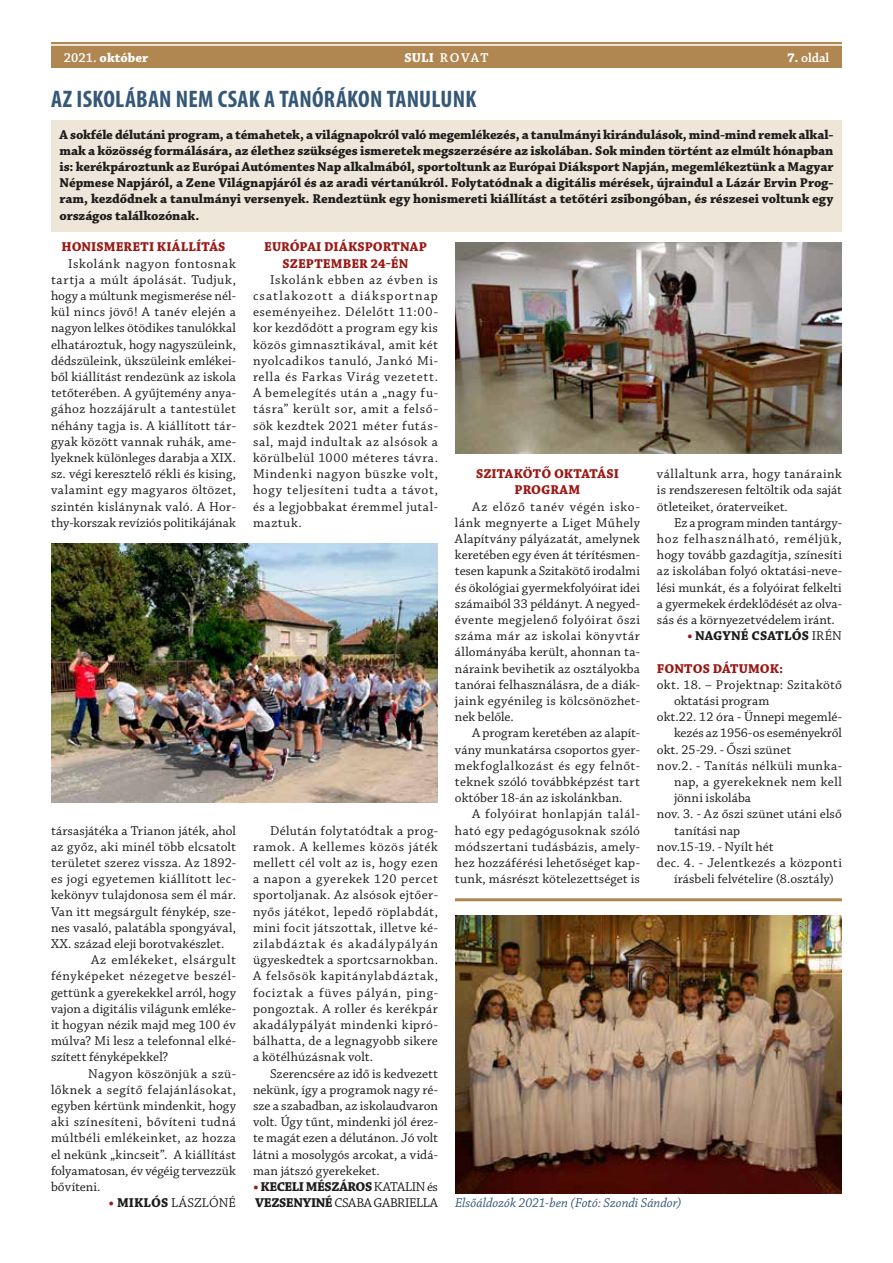
<style>
.page{position:relative;width:893px;height:1263px;background:#fff}
.page>*{position:absolute;margin:0;border:0;box-sizing:border-box;transform-origin:0 0}
.t1{font:700 condensed 24px "Myriad Pro";letter-spacing:.01em;color:#355877}
.t2{font:13.5px/16.2px "Chaparral Pro";letter-spacing:.015em;color:#1d1d1b;text-align:justify}
.t3{font:700 13.5px/16.2px "Chaparral Pro";letter-spacing:-.01em;color:#1d1d1b;text-align:justify}
.t4{font:700 13.5px/16.2px "Chaparral Pro";letter-spacing:.005em;color:#9a1915;text-align:center}
.t5{font:13.5px "Chaparral Pro";letter-spacing:.04em;color:#1d1d1b}
.t6{font:13.5px "Chaparral Pro";letter-spacing:-.005em;color:#1d1d1b}
.t7{font:700 13.5px/16.2px "Chaparral Pro";letter-spacing:-.035em;color:#1d1d1b}
.t8{font:italic 13.5px "Chaparral Pro";letter-spacing:-.005em;color:#355877}
.t9{font:13.5px "Chaparral Pro";letter-spacing:.045em;color:#1d1d1b}
.t10{font:13.5px "Chaparral Pro";letter-spacing:-.01em;color:#1d1d1b}
.t11{font:13.5px "Chaparral Pro";letter-spacing:.05em;color:#1d1d1b}
.t12{font:600 13.5px "Chaparral Pro";letter-spacing:.035em;color:#fff}
.t13{font:700 13.5px "Chaparral Pro";color:#fff}
.s1{font-weight:600}
.s2{font-weight:700}
.s3{font-style:italic;color:#9a1915}
.s4{font-weight:400}
.s5{color:#9a1915}
.s6{font-weight:700;color:#9a1915}
</style>
<div class="page">
<div style="left:51px;top:43px;width:791px;height:25px;background:#b08751"></div>
<hr style="left:51px;top:44px;width:791px;height:2px;background:#fff">
<div style="left:51px;top:120px;width:791px;height:112px;background:#efe6da"></div>
<img style="left:51px;top:543px;width:387px;height:260px">
<img style="left:455px;top:243px;width:387px;height:211px">
<img style="left:455px;top:915px;width:387px;height:278px">
<hr style="left:455px;top:898px;width:387px;height:3px;background:#b08751">
<p class="t13" style="left:64px;top:50px;width:86px"><span class="s1">2021.</span> október</p>
<p class="t12" style="left:405px;top:50px;width:85px"><span class="s2">SULI</span> ROVAT</p>
<p class="t12" style="left:787px;top:50px;width:44px"><span class="s2">7.</span> oldal</p>
<h1 class="t1" style="left:51px;top:84px;width:427px">AZ ISKOLÁBAN NEM CSAK A TANÓRÁKON TANULUNK</h1>
<p class="t3" style="left:60px;top:127px;width:775px">A sokféle délutáni program, a témahetek, a világnapokról való megemlékezés, a tanulmányi kirándulások, mind-mind remek alkal&shy;mak a közösség formálására, az élethez szükséges ismeretek megszerzésére az iskolában. Sok minden történt az elmúlt hónapban is: kerékpároztunk az Európai Autómentes Nap alkalmából, sportoltunk az Európai Diáksport Napján, megemlékeztünk a Magyar Népmese Napjáról, a Zene Világnapjáról és az aradi vértanúkról. Folytatódnak a digitális mérések, újraindul a Lázár Ervin Prog&shy;ram, kezdődnek a tanulmányi versenyek. Rendeztünk egy honismereti kiállítást a tetőtéri zsibongóban, és részesei voltunk egy országos találkozónak.</p>
<p class="t4" style="left:62px;top:239px;width:165px">HONISMERETI KIÁLLÍTÁS</p>
<p class="t2" style="left:51px;top:256px;width:187px;text-indent:17px">Iskolánk nagyon fontosnak tartja a múlt ápolását. Tudjuk, hogy a múltunk megismerése nél&shy;kül nincs jövő! A tanév elején a nagyon lelkes ötödikes tanulókkal elhatároztuk, hogy nagyszüleink, dédszüleink, ükszüleink emlékei&shy;ből kiállítást rendezünk az iskola tetőterében. A gyűjtemény anya&shy;gához hozzájárult a tantestület néhány tagja is. A kiállított tár&shy;gyak között vannak ruhák, ame&shy;lyeknek különleges darabja a XIX. sz. végi keresztelő rékli és kising, valamint egy magyaros öltözet, szintén kislánynak való. A Hor&shy;thy-korszak revíziós politikájának</p>
<p class="t4" style="left:264px;top:239px;width:164px">EURÓPAI DIÁKSPORTNAP<br>SZEPTEMBER 24-ÉN</p>
<p class="t2" style="left:253px;top:272px;width:186px;text-indent:17px">Iskolánk ebben az évben is csatlakozott a diáksportnap eseményeihez. Délelőtt 11:00- kor kezdődött a program egy kis közös gimnasztikával, amit két nyolcadikos tanuló, Jankó Mi&shy;rella és Farkas Virág vezetett.<br>A bemelegítés után a „nagy fu&shy;tásra” került sor, amit a felső&shy;sök kezdtek 2021 méter futás&shy;sal, majd indultak az alsósok a körülbelül 1000 méteres távra.<br>Mindenki nagyon büszke volt, hogy teljesíteni tudta a távot, és a legjobbakat éremmel jutal&shy;maztuk.</p>
<p class="t4" style="left:476px;top:466px;width:144px">SZITAKÖTŐ OKTATÁSI<br>PROGRAM</p>
<p class="t2" style="left:455px;top:499px;width:186px;text-indent:17px">Az előző tanév végén isko&shy;lánk megnyerte a Liget Műhely Alapítvány pályázatát, amelynek keretében egy éven át térítésmen&shy;tesen kapunk a Szitakötő irodalmi és ökológiai gyermekfolyóirat idei számaiból 33 példányt. A negyed&shy;évente megjelenő folyóirat őszi száma már az iskolai könyvtár állományába került, ahonnan ta&shy;náraink bevihetik az osztályokba tanórai felhasználásra, de a diák&shy;jaink egyénileg is kölcsönözhet&shy;nek belőle.</p>
<p class="t2" style="left:455px;top:725px;width:186px;text-indent:17px">A program keretében az alapít&shy;vány munkatársa csoportos gyer&shy;mekfoglalkozást és egy felnőt&shy;teknek szóló továbbképzést tart október 18-án az iskolánkban.</p>
<p class="t2" style="left:455px;top:806px;width:186px;text-indent:17px">A folyóirat honlapján talál&shy;ható egy pedagógusoknak szóló módszertani tudásbázis, amely&shy;hez hozzáférési lehetőséget kap&shy;tunk, másrészt kötelezettséget is</p>
<p class="t2" style="left:657px;top:466px;width:186px">vállaltunk arra, hogy tanáraink is rendszeresen feltöltik oda saját ötleteiket, óraterveiket.</p>
<p class="t2" style="left:657px;top:515px;width:186px;text-indent:17px">Ez a program minden tantárgy&shy;hoz felhasználható, reméljük, hogy tovább gazdagítja, színesíti az iskolában folyó oktatási-neve&shy;lési munkát, és a folyóirat felkelti a gyermekek érdeklődését az olva&shy;sás és a környezetvédelem iránt.</p>
<p class="t3" style="left:687px;top:628px;width:156px"><span class="s3">•</span> NAGYNÉ CSATLÓS <span class="s4">IRÉN</span></p>
<p class="t4" style="left:657px;top:661px;width:128px">FONTOS DÁTUMOK:</p>
<p class="t2" style="left:657px;top:677px;width:186px">okt. 18. – Projektnap: Szitakötő</p>
<p class="t2" style="left:674px;top:693px;width:97px">oktatási program</p>
<p class="t2" style="left:657px;top:709px;width:186px">okt.22. 12 óra - Ünnepi megemlé-</p>
<p class="t10" style="left:674px;top:726px;width:169px">kezés az 1956-os eseményekről</p>
<p class="t2" style="left:657px;top:742px;width:136px">okt. 25-29. - Őszi szünet</p>
<p class="t5" style="left:657px;top:758px;width:186px">nov.2. - Tanítás nélküli munka-</p>
<p class="t2" style="left:674px;top:774px;width:169px">nap, a gyerekeknek nem kell</p>
<p class="t2" style="left:674px;top:790px;width:79px">jönni iskolába</p>
<p class="t2" style="left:657px;top:806px;width:186px">nov. 3. - Az őszi szünet utáni első</p>
<p class="t2" style="left:674px;top:823px;width:68px">tanítási nap</p>
<p class="t6" style="left:657px;top:839px;width:118px">nov.15-19. - Nyílt hét</p>
<p class="t2" style="left:657px;top:855px;width:186px">dec. 4. - Jelentkezés a központi</p>
<p class="t2" style="left:674px;top:871px;width:161px">írásbeli felvételire (8.osztály)</p>
<p class="t2" style="left:253px;top:823px;width:186px;text-indent:17px">Délután folytatódtak a prog&shy;ramok. A kellemes közös játék mellett cél volt az is, hogy ezen a napon a gyerekek 120 percet sportoljanak. Az alsósok ejtőer&shy;nyős játékot, lepedő röplabdát, mini focit játszottak, illetve ké&shy;zilabdáztak és akadálypályán ügyeskedtek a sportcsarnokban.<br>A felsősök kapitánylabdáztak, fociztak a füves pályán, ping&shy;pongoztak. A roller és kerékpár akadálypályát mindenki kipró&shy;bálhatta, de a legnagyobb sikere a kötélhúzásnak volt.</p>
<p class="t2" style="left:253px;top:1066px;width:186px;text-indent:17px">Szerencsére az idő is kedvezett nekünk, így a programok nagy ré&shy;sze a szabadban, az iskolaudvaron volt. Úgy tűnt, mindenki jól érez&shy;te magát ezen a délutánon. Jó volt látni a mosolygós arcokat, a vidá&shy;man játszó gyerekeket.</p>
<p class="t7" style="left:253px;top:1179px;width:186px"><span class="s5">•</span> KECELI MÉSZÁROS <span class="s4">KATALIN és<br></span>VEZSENYINÉ <span class="s4">CSABA GABRIELLA</span></p>
<p class="t2" style="left:51px;top:823px;width:186px">társasjátéka a Trianon játék, ahol</p>
<p class="t2" style="left:51px;top:839px;width:186px">az győz, aki minél több elcsatolt</p>
<p class="t2" style="left:51px;top:855px;width:186px">területet szerez vissza. Az 1892-</p>
<p class="t2" style="left:51px;top:871px;width:186px">es jogi egyetemen kiállított lec-</p>
<p class="t2" style="left:51px;top:887px;width:186px">kekönyv tulajdonosa sem él már.</p>
<p class="t2" style="left:51px;top:904px;width:186px">Van itt megsárgult fénykép, sze-</p>
<p class="t2" style="left:51px;top:920px;width:186px">nes vasaló, palatábla spongyával,</p>
<p class="t2" style="left:51px;top:936px;width:175px">XX. század eleji borotvakészlet.</p>
<p class="t11" style="left:91px;top:952px;width:146px">Az emlékeket, elsárgult</p>
<p class="t9" style="left:51px;top:969px;width:186px">fényképeket nézegetve beszél-</p>
<p class="t2" style="left:51px;top:985px;width:186px">gettünk a gyerekekkel arról, hogy</p>
<p class="t2" style="left:51px;top:1001px;width:186px">vajon a digitális világunk emléke-</p>
<p class="t2" style="left:51px;top:1017px;width:186px">it hogyan nézik majd meg 100 év</p>
<p class="t2" style="left:51px;top:1033px;width:186px">múlva? Mi lesz a telefonnal elké-</p>
<p class="t2" style="left:51px;top:1049px;width:119px">szített fényképekkel?</p>
<p class="t2" style="left:88px;top:1066px;width:149px">Nagyon köszönjük a szü-</p>
<p class="t5" style="left:51px;top:1082px;width:186px">lőknek a segítő felajánlásokat,</p>
<p class="t2" style="left:51px;top:1098px;width:186px">egyben kértünk mindenkit, hogy</p>
<p class="t5" style="left:51px;top:1114px;width:186px">aki színesíteni, bővíteni tudná</p>
<p class="t2" style="left:51px;top:1130px;width:186px">múltbéli emlékeinket, az hozza</p>
<p class="t2" style="left:51px;top:1147px;width:186px">el nekünk „kincseit”. A kiállítást</p>
<p class="t6" style="left:51px;top:1163px;width:186px">folyamatosan, év végéig tervezzük</p>
<p class="t2" style="left:51px;top:1179px;width:51px">bővíteni.</p>
<p class="t2" style="left:109px;top:1195px;width:129px"><span class="s6">•</span> <span class="s2">MIKLÓS</span> LÁSZLÓNÉ</p>
<p class="t8" style="left:455px;top:1195px;width:228px">Elsőáldozók 2021-ben (Fotó: Szondi Sándor)</p>
</div>
